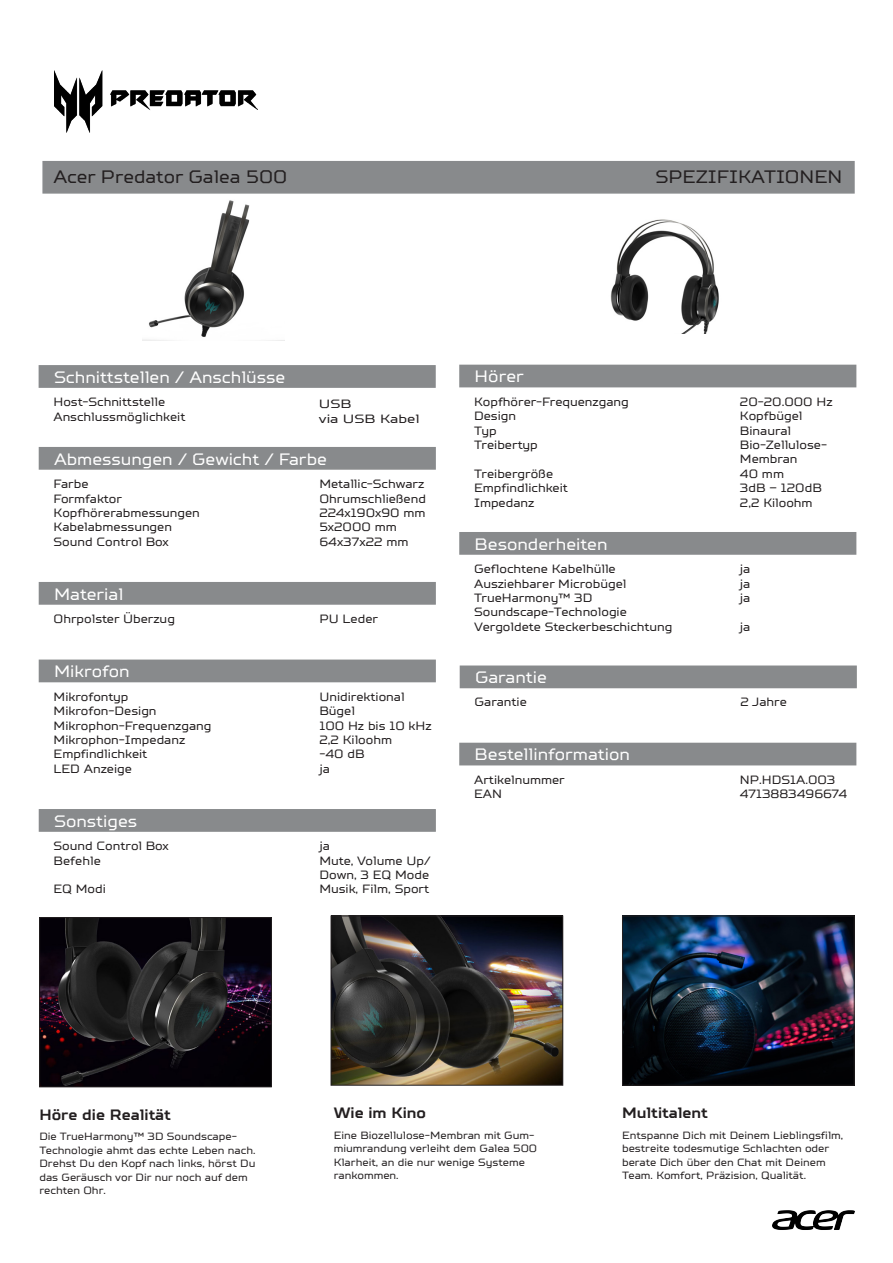
<style>
.page{position:relative;width:893px;height:1263px;background:#fff}
.page>*{position:absolute;margin:0;border:0;box-sizing:border-box;transform-origin:0 0}
.t1{font:18px "TT Squares";color:#231f20}
.t2{font:16.5px "TT Squares";color:#fff}
.t3{font:700 15px "TT Squares";color:#231f20}
.t4{font:12px/14.4px "TT Squares";color:#231f20}
.t5{font:12px "TT Squares";color:#231f20;scale:1.16 1}
.t6{font:10.5px/13.5px "TT Squares";color:#231f20}
</style>
<div class="page">
<img style="left:54px;top:70px;width:203px;height:63px">
<div style="left:42px;top:161px;width:813px;height:33px;background:#888a8c;border:2px solid #888a8c"></div>
<div style="left:39px;top:365px;width:397px;height:23px;background:#888a8c;border:2px solid #888a8c"></div>
<div style="left:459px;top:365px;width:397px;height:22px;background:#888a8c"></div>
<div style="left:459px;top:532px;width:397px;height:23px;background:#888a8c;border:2px solid #888a8c"></div>
<div style="left:39px;top:809px;width:397px;height:23px;background:#888a8c;border:2px solid #888a8c"></div>
<div style="left:39px;top:447px;width:397px;height:23px;background:#888a8c;border:2px solid #888a8c"></div>
<div style="left:39px;top:582px;width:397px;height:23px;background:#888a8c;border:2px solid #888a8c"></div>
<div style="left:460px;top:665px;width:397px;height:23px;background:#888a8c;border:2px solid #888a8c"></div>
<div style="left:39px;top:659px;width:397px;height:23px;background:#888a8c;border:2px solid #888a8c"></div>
<img style="left:143px;top:200px;width:141px;height:141px">
<img style="left:610px;top:219px;width:109px;height:115px">
<img style="left:772px;top:1210px;width:83px;height:20px">
<img style="left:333px;top:918px;width:228px;height:165px">
<div style="left:331px;top:916px;width:232px;height:169px;border:1px solid #231f20"></div>
<img style="left:624px;top:918px;width:228px;height:165px">
<div style="left:622px;top:916px;width:232px;height:169px;border:1px solid #231f20"></div>
<img style="left:41px;top:919px;width:229px;height:166px">
<div style="left:39px;top:917px;width:233px;height:170px;border:1px solid #231f20"></div>
<div style="left:459px;top:743px;width:397px;height:22px;background:#888a8c"></div>
<p class="t1" style="left:53px;top:165px;width:235px">Acer Predator Galea 500</p>
<p class="t1" style="left:655px;top:165px;width:189px">SPEZIFIKATIONEN</p>
<p class="t2" style="left:54px;top:366px;width:233px">Schnittstellen / Anschlüsse</p>
<p class="t2" style="left:475px;top:366px;width:51px">Hörer</p>
<p class="t4" style="left:53px;top:395px;width:113px">Host-Schnittstelle</p>
<p class="t4" style="left:53px;top:409px;width:134px">Anschlussmöglichkeit</p>
<p class="t5" style="left:319px;top:397px;width:30px">USB</p>
<p class="t5" style="left:319px;top:411px;width:88px">via USB Kabel</p>
<p class="t2" style="left:54px;top:448px;width:274px">Abmessungen / Gewicht / Farbe</p>
<p class="t4" style="left:54px;top:477px;width:36px">Farbe</p>
<p class="t4" style="left:54px;top:491px;width:70px">Formfaktor</p>
<p class="t4" style="left:54px;top:505px;width:148px">Kopfhörerabmessungen</p>
<p class="t4" style="left:54px;top:520px;width:120px">Kabelabmessungen</p>
<p class="t4" style="left:54px;top:534px;width:117px">Sound Control Box</p>
<p class="t4" style="left:319px;top:477px;width:106px">Metallic-Schwarz</p>
<p class="t4" style="left:319px;top:491px;width:108px">Ohrumschließend</p>
<p class="t4" style="left:319px;top:505px;width:108px">224x190x90 mm</p>
<p class="t4" style="left:319px;top:520px;width:79px">5x2000 mm</p>
<p class="t4" style="left:319px;top:534px;width:91px">64x37x22 mm</p>
<p class="t4" style="left:474px;top:394px;width:156px">Kopfhörer-Frequenzgang</p>
<p class="t4" style="left:474px;top:409px;width:43px">Design</p>
<p class="t4" style="left:474px;top:423px;width:24px">Typ</p>
<p class="t4" style="left:474px;top:438px;width:65px">Treibertyp</p>
<p class="t4" style="left:474px;top:466px;width:81px">Treibergröße</p>
<p class="t4" style="left:474px;top:481px;width:95px">Empfindlichkeit<br>Impedanz</p>
<p class="t2" style="left:475px;top:533px;width:134px">Besonderheiten</p>
<p class="t4" style="left:740px;top:394px;width:94px">20-20.000 Hz</p>
<p class="t4" style="left:740px;top:409px;width:64px">Kopfbügel</p>
<p class="t4" style="left:740px;top:423px;width:53px">Binaural</p>
<p class="t4" style="left:740px;top:438px;width:89px">Bio-Zellulose-<br>Membran</p>
<p class="t4" style="left:740px;top:466px;width:46px">40 mm</p>
<p class="t4" style="left:740px;top:481px;width:84px">3dB – 120dB</p>
<p class="t4" style="left:740px;top:495px;width:74px">2,2 Kiloohm</p>
<p class="t2" style="left:54px;top:583px;width:71px">Material</p>
<p class="t4" style="left:54px;top:612px;width:123px">Ohrpolster Überzug</p>
<p class="t4" style="left:319px;top:612px;width:60px">PU Leder</p>
<p class="t4" style="left:474px;top:562px;width:143px">Geflochtene Kabelhülle</p>
<p class="t4" style="left:474px;top:576px;width:154px">Ausziehbarer Microbügel</p>
<p class="t4" style="left:474px;top:591px;width:154px">TrueHarmony™ 3D<br>Soundscape-Technologie</p>
<p class="t4" style="left:474px;top:619px;width:200px">Vergoldete Steckerbeschichtung</p>
<p class="t2" style="left:54px;top:661px;width:77px">Mikrofon</p>
<p class="t2" style="left:475px;top:667px;width:73px">Garantie</p>
<p class="t4" style="left:54px;top:689px;width:76px">Mikrofontyp</p>
<p class="t4" style="left:475px;top:695px;width:54px">Garantie</p>
<p class="t4" style="left:54px;top:704px;width:105px">Mikrofon-Design</p>
<p class="t4" style="left:54px;top:718px;width:159px">Mikrophon-Frequenzgang</p>
<p class="t4" style="left:54px;top:732px;width:133px">Mikrophon-Impedanz</p>
<p class="t4" style="left:54px;top:747px;width:95px">Empfindlichkeit</p>
<p class="t4" style="left:54px;top:761px;width:80px">LED Anzeige</p>
<p class="t4" style="left:319px;top:689px;width:87px">Unidirektional<br>Bügel</p>
<p class="t4" style="left:319px;top:718px;width:114px">100 Hz bis 10 kHz</p>
<p class="t4" style="left:319px;top:732px;width:74px">2,2 Kiloohm</p>
<p class="t4" style="left:319px;top:747px;width:47px">-40 dB</p>
<p class="t4" style="left:319px;top:761px;width:12px">ja</p>
<p class="t2" style="left:475px;top:744px;width:157px">Bestellinformation</p>
<p class="t4" style="left:474px;top:772px;width:92px">Artikelnummer</p>
<p class="t4" style="left:474px;top:787px;width:29px">EAN</p>
<p class="t2" style="left:54px;top:810px;width:85px">Sonstiges</p>
<p class="t4" style="left:54px;top:839px;width:117px">Sound Control Box</p>
<p class="t4" style="left:54px;top:853px;width:49px">Befehle</p>
<p class="t4" style="left:54px;top:882px;width:54px">EQ Modi</p>
<p class="t4" style="left:319px;top:839px;width:12px">ja</p>
<p class="t4" style="left:319px;top:853px;width:113px">Mute, Volume Up/<br>Down, 3 EQ Mode</p>
<p class="t4" style="left:319px;top:882px;width:111px">Musik, Film, Sport</p>
<p class="t4" style="left:740px;top:562px;width:12px">ja</p>
<p class="t4" style="left:740px;top:576px;width:12px">ja</p>
<p class="t4" style="left:740px;top:591px;width:12px">ja</p>
<p class="t4" style="left:740px;top:619px;width:12px">ja</p>
<p class="t4" style="left:740px;top:695px;width:48px">2 Jahre</p>
<p class="t4" style="left:740px;top:772px;width:97px">NP.HDS1A.003</p>
<p class="t4" style="left:740px;top:787px;width:109px">4713883496674</p>
<p class="t3" style="left:39px;top:1105px;width:133px">Höre die Realität</p>
<p class="t3" style="left:334px;top:1103px;width:94px">Wie im Kino</p>
<p class="t3" style="left:622px;top:1103px;width:87px">Multitalent</p>
<p class="t6" style="left:622px;top:1128px;width:223px">Entspanne Dich mit Deinem Lieblingsfilm, bestreite todesmutige Schlachten oder berate Dich über den Chat mit Deinem Team. Komfort, Präzision, Qualität.</p>
<p class="t6" style="left:334px;top:1128px;width:205px">Eine Biozellulose-Membran mit Gum&shy;miumrandung verleiht dem Galea 500<br>Klarheit, an die nur wenige Systeme rankommen.</p>
<p class="t6" style="left:39px;top:1130px;width:218px">Die TrueHarmony™ 3D Soundscape-<br>Technologie ahmt das echte Leben nach.<br>Drehst Du den Kopf nach links, hörst Du das Geräusch vor Dir nur noch auf dem rechten Ohr.</p>
</div>
